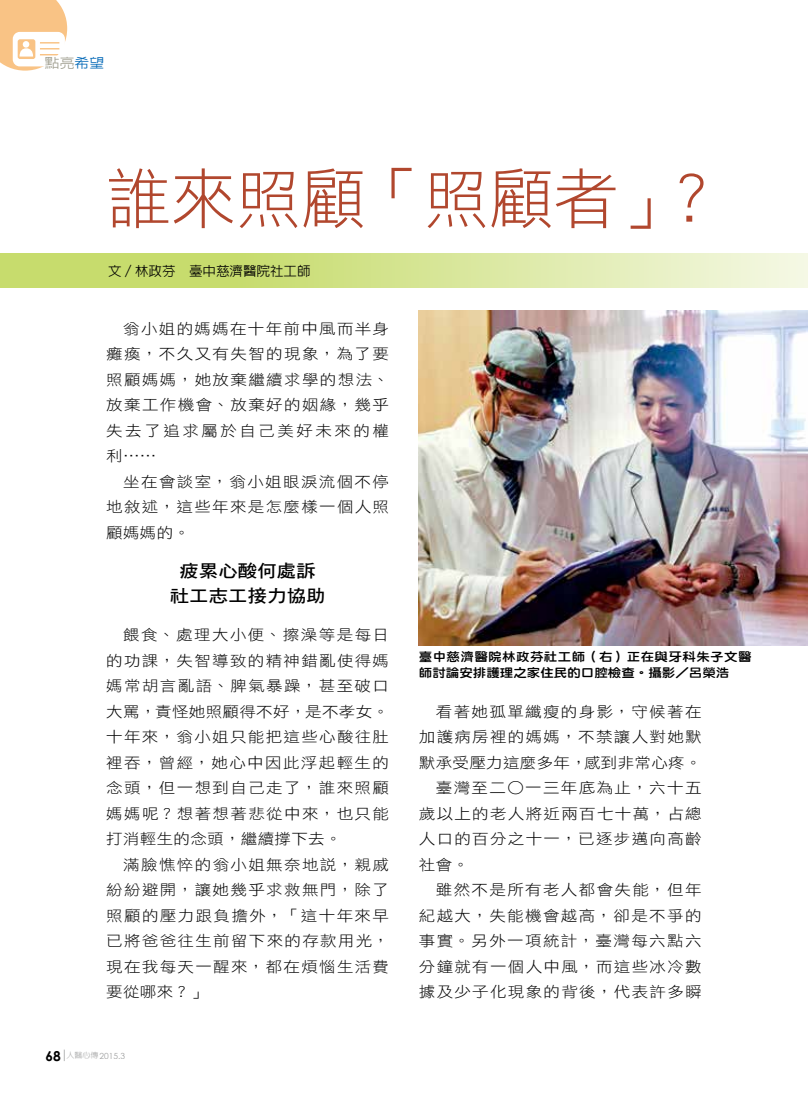
<style>
.page{position:relative;width:808px;height:1106px;background:#fff}
.page>*{position:absolute;margin:0;border:0;box-sizing:border-box;transform-origin:0 0}
.t1{font:64.8px "DF Hei Std W3";color:#b1472e}
.t2{font:17.55px/25.5px "DF Hei Std W7";color:#000;text-align:center;scale:1.11 1}
.t3{font:14.85px/25.5px "DF Hei Std W3";letter-spacing:.085em;color:#000;text-align:justify;scale:1.11 1}
.t4{font:14.85px "DF Hei Std W3";letter-spacing:.02em;color:#000;scale:1.11 1}
.t5{font:500 13.35px "Lin Gothic";color:#000}
.t6{font:500 13.35px "Lin Gothic";color:#9f9e8f;scale:1.11 1}
.t7{font:12.15px/16.5px "DF Yuan Std W8";letter-spacing:.03em;color:#000;scale:1.11 1}
.t8{font:8.4px "Century Gothic";color:#9fa0a0}
.s1{color:#0067b6}
.s2{font-weight:700;font-size:13.65px;color:#000}
.s3{font-family:"Lin Gothic";font-weight:300;font-size:7.65px}
</style>
<div class="page">
<svg style="left:0;top:0;width:67px;height:71px"></svg>
<div style="left:23px;top:41px;width:6px;height:7px;background:#fff;border-radius:50%"></div>
<svg style="left:0;top:253px;width:808px;height:34px;background:#d7e597"></svg>
<svg style="left:64px;top:1049px;width:1px;height:12px"></svg>
<img style="left:419px;top:311px;width:389px;height:334px">
<p class="t6" style="left:45px;top:57px;width:55px">點亮<span class="s1">希望</span></p>
<h1 class="t1" style="left:106px;top:163px;width:619px">誰來照顧「照顧者」？</h1>
<p class="t5" style="left:108px;top:265px;width:204px">文／林政芬　臺中慈濟醫院社工師</p>
<p class="t3" style="left:106px;top:315px;width:256px;text-indent:17px">翁小姐的媽媽在十年前中風而半身癱瘓，不久又有失智的現象，為了要照顧媽媽，她放棄繼續求學的想法、放棄工作機會、放棄好的姻緣，幾乎失去了追求屬於自己美好未來的權利……</p>
<p class="t3" style="left:106px;top:468px;width:256px;text-indent:17px">坐在會談室，翁小姐眼淚流個不停地敘述，這些年來是怎麼樣一個人照顧媽媽的。</p>
<p class="t2" style="left:170px;top:557px;width:142px">疲累心酸何處訴社工志工接力協助</p>
<p class="t3" style="left:106px;top:621px;width:256px;text-indent:17px">餵食、處理大小便、擦澡等是每日的功課，失智導致的精神錯亂使得媽媽常胡言亂語、脾氣暴躁，甚至破口大罵，責怪她照顧得不好，是不孝女。十年來，翁小姐只能把這些心酸往肚裡吞，曾經，她心中因此浮起輕生的念頭，但一想到自己走了，誰來照顧媽媽呢？想著想著悲從中來，也只能打消輕生的念頭，繼續撐下去。</p>
<p class="t3" style="left:106px;top:851px;width:256px;text-indent:17px">滿臉憔悴的翁小姐無奈地說，親戚紛紛避開，讓她幾乎求救無門，除了照顧的壓力跟負擔外，「這十年來早已將爸爸往生前留下來的存款用光，現在我每天一醒來，都在煩惱生活費要從哪來？」</p>
<p class="t8" style="left:45px;top:1050px;width:81px"><span class="s2">68</span> <span class="s3">人醫心傳</span>2015.3</p>
<p class="t7" style="left:419px;top:648px;width:301px">臺中慈濟醫院林政芬社工師（右）正在與牙科朱子文醫師討論安排護理之家住民的口腔檢查。攝影／呂榮浩</p>
<p class="t3" style="left:436px;top:698px;width:241px">看著她孤單纖瘦的身影，守候著在</p>
<p class="t3" style="left:419px;top:723px;width:256px">加護病房裡的媽媽，不禁讓人對她默</p>
<p class="t4" style="left:419px;top:754px;width:256px">默承受壓力這麼多年，感到非常心疼。</p>
<p class="t3" style="left:436px;top:774px;width:241px">臺灣至二○一三年底為止，六十五</p>
<p class="t3" style="left:419px;top:800px;width:256px">歲以上的老人將近兩百七十萬，占總</p>
<p class="t3" style="left:419px;top:825px;width:256px">人口的百分之十一，已逐步邁向高齡</p>
<p class="t3" style="left:419px;top:851px;width:47px">社會。</p>
<p class="t3" style="left:436px;top:877px;width:241px">雖然不是所有老人都會失能，但年</p>
<p class="t3" style="left:419px;top:902px;width:256px">紀越大，失能機會越高，卻是不爭的</p>
<p class="t3" style="left:419px;top:928px;width:256px">事實。另外一項統計，臺灣每六點六</p>
<p class="t3" style="left:419px;top:953px;width:256px">分鐘就有一個人中風，而這些冰冷數</p>
<p class="t3" style="left:419px;top:979px;width:256px">據及少子化現象的背後，代表許多瞬</p>
</div>
